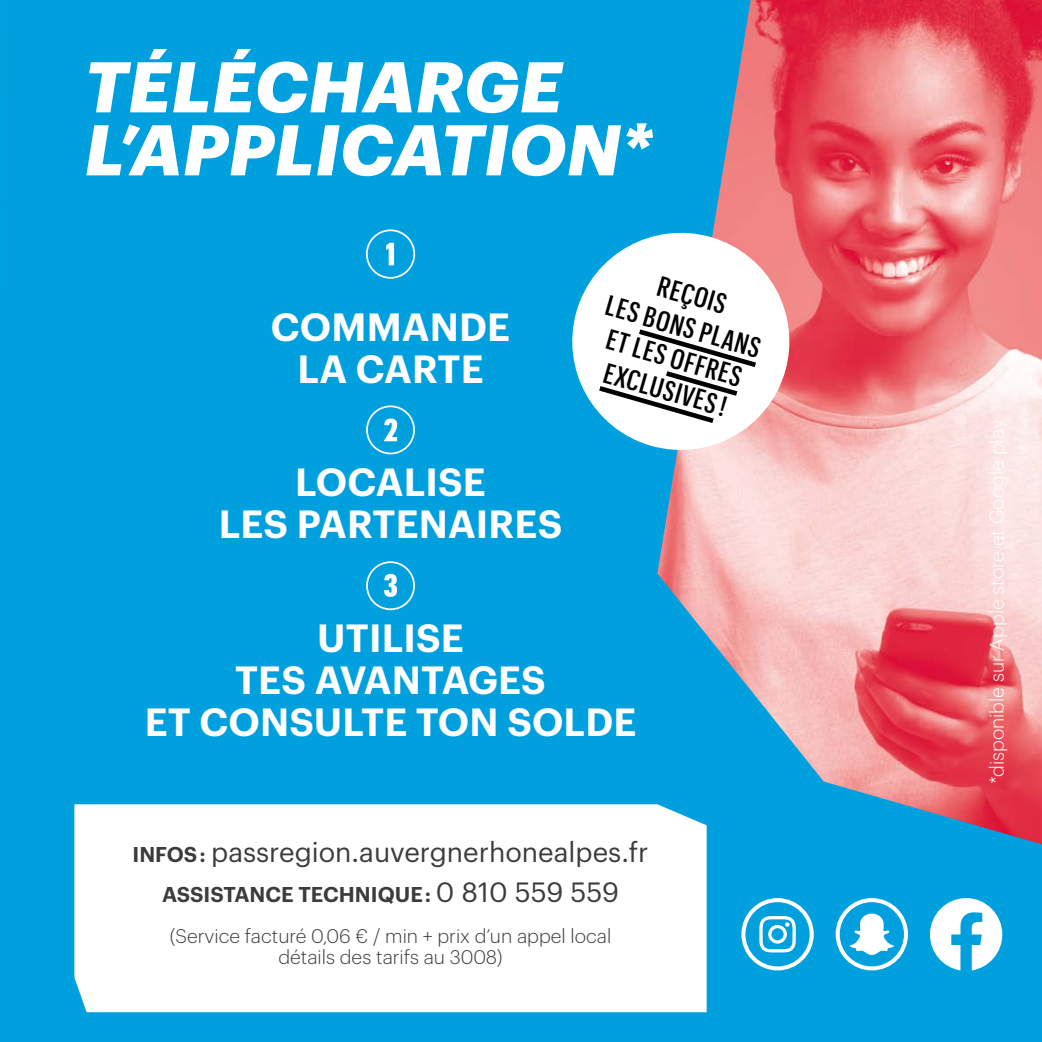
<style>
.page{position:relative;width:1042px;height:1042px;background:#00a0df}
.page>*{position:absolute;margin:0;border:0;box-sizing:border-box;transform-origin:0 0}
.titre_1{font:italic 700 70px/63px "Graphik";letter-spacing:.005em;color:#fff}
.titre_1-2{font:600 38.5px/42px "Graphik";letter-spacing:.005em;color:#fff;text-align:center}
.labeur{font:500 28px/32.6px "Graphik X Cond";color:#000;text-align:center}
.labeur-2{font:27.3px "Graphik";color:#3c3c3b}
.labeur-3{font:600 21px "Graphik";color:#3c3c3b}
.titre_2{font:300 19.25px/21px "Graphik";color:#3c3c3b;text-align:center}
.titre_2-2{font:300 19.25px "Graphik";color:#fff}
.s1{font-weight:600;font-size:21px}
.s2{font-weight:400;font-size:27.3px}
</style>
<div class="page">
<div style="left:74px;top:804px;width:632px;height:208px;background:#fff"></div>
<img style="left:657px;top:0;width:385px;height:844px">
<svg style="left:572px;top:221px;width:229px;height:241px;fill:#fff"></svg>
<svg style="left:594px;top:326px;width:167px;height:100px;background:#e6e7e8"></svg>
<div style="left:366px;top:229px;width:49px;height:50px;border:2px solid #fff;border-radius:50%"></div>
<svg style="left:386px;top:243px;width:8px;height:22px"></svg>
<div style="left:366px;top:405px;width:49px;height:49px;border:2px solid #fff;border-radius:50%"></div>
<svg style="left:384px;top:418px;width:13px;height:23px"></svg>
<div style="left:366px;top:561px;width:49px;height:49px;border:2px solid #fff;border-radius:50%"></div>
<svg style="left:384px;top:574px;width:13px;height:23px"></svg>
<svg style="left:930px;top:898px;width:72px;height:72px"></svg>
<div style="left:835px;top:898px;width:73px;height:72px;border:4px solid #fff;border-radius:50%"></div>
<svg style="left:850px;top:913px;width:44px;height:42px"></svg>
<svg style="left:759px;top:916px;width:37px;height:36px"></svg>
<div style="left:741px;top:898px;width:73px;height:72px;border:4px solid #fff;border-radius:50%"></div>
<p class="titre_1" style="left:84px;top:49px;width:569px">TÉLÉCHARGE<br>L’APPLICATION*</p>
<p class="titre_1-2" style="left:271px;top:302px;width:241px">COMMANDE<br>LA CARTE</p>
<p class="titre_1-2" style="left:219px;top:458px;width:345px">LOCALISE<br>LES PARTENAIRES</p>
<p class="labeur" style="left:620px;top:255px;width:161px;rotate:16deg">REÇOIS<br>LES BONS PLANS<br>ET LES OFFRES<br>EXCLUSIVES !</p>
<p class="titre_1-2" style="left:145px;top:614px;width:493px">UTILISE<br>TES AVANTAGES<br>ET CONSULTE TON SOLDE</p>
<p class="labeur-2" style="left:133px;top:832px;width:517px"><span class="s1">INFOS :</span> passregion.auvergnerhonealpes.fr</p>
<p class="labeur-3" style="left:162px;top:878px;width:458px">ASSISTANCE TECHNIQUE : <span class="s2">0 810 559 559</span></p>
<p class="titre_2" style="left:170px;top:924px;width:443px">(Service facturé 0,06 € / min + prix d’un appel local détails des tarifs au 3008)</p>
<p class="titre_2-2" style="left:983px;top:784px;width:366px;rotate:-90deg">*disponible sur Apple store et Google play</p>
</div>
